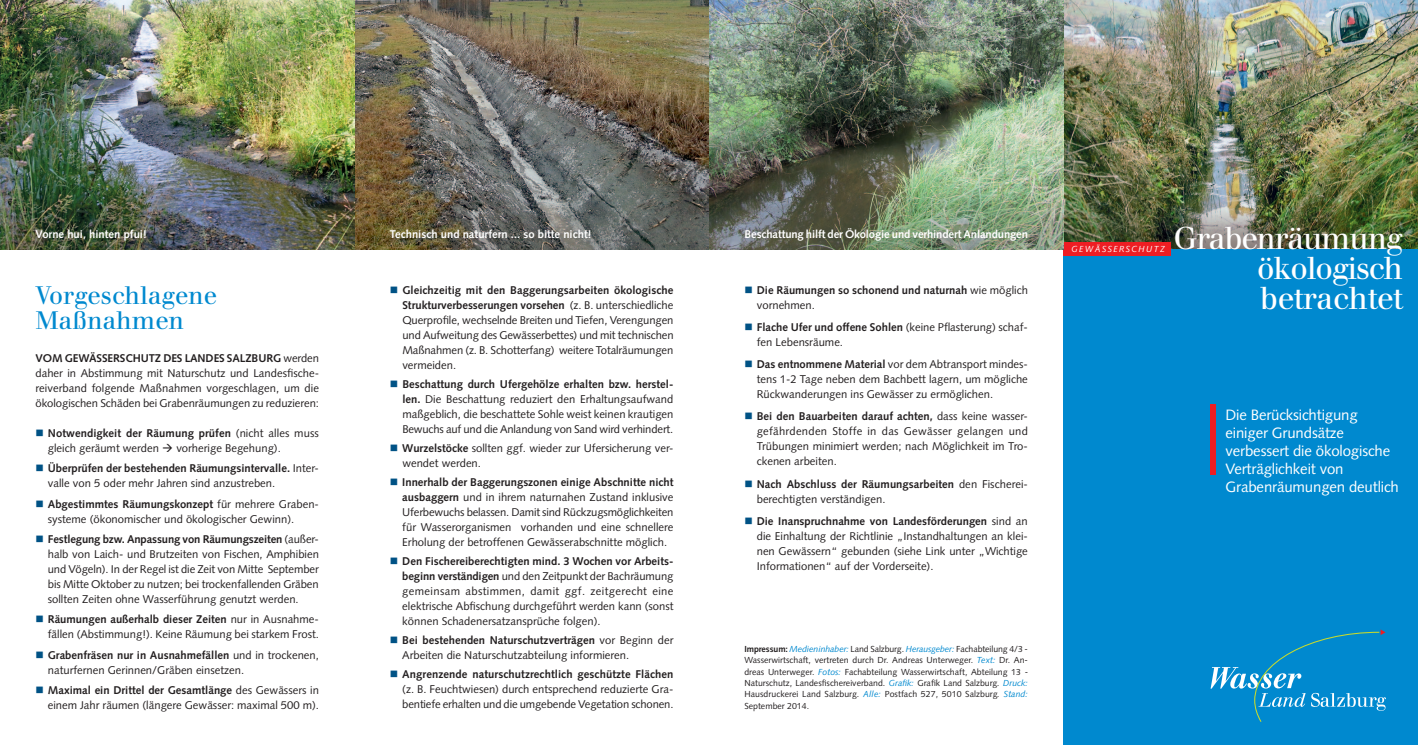
<style>
.page{position:relative;width:1418px;height:745px;background:#fff}
.page>*{position:absolute;margin:0;border:0;box-sizing:border-box;transform-origin:0 0}
.t1{font:31.25px/30px "Walbaum";letter-spacing:-.04em;color:#fff;text-align:right}
.t2{font:31.25px "Walbaum";letter-spacing:-.01em;color:#fff}
.t3{font:25px "Walbaum";color:#0089cf}
.t4{font:15px/18px "Syntax LT Pro";letter-spacing:-.01em;color:#fff}
.t5{font:11.25px/15px "Syntax LT Pro";color:#231f20}
.t6{font:700 11.25px "Syntax LT Pro";letter-spacing:-.01em;color:#fff}
.t7{font:700 11.25px/15px "Syntax LT Pro";letter-spacing:.005em;color:#231f20}
.t8{font:8.75px/11.2px "Syntax LT Pro";color:#231f20}
.t9{font:italic 8.75px "Syntax LT Pro";letter-spacing:.15em;color:#fff}
.s1{font-weight:400}
.s2{font-weight:700}
.s3{font-style:italic;color:#0089cf}
.s4{font-style:italic}
</style>
<div class="page">
<img style="left:354px;top:0;width:709px;height:249px">
<img style="left:1063px;top:0;width:354px;height:249px">
<div style="left:1063px;top:249px;width:354px;height:495px;background:#0089cf"></div>
<div style="left:1209px;top:404px;width:6px;height:71px;background:#ee1d23"></div>
<svg style="left:1210px;top:629px;width:175px;height:93px"></svg>
<div style="left:1063px;top:242px;width:108px;height:14px;background:#ee1d23"></div>
<img style="left:0;top:0;width:354px;height:249px">
<h1 class="t1" style="left:1173px;top:224px;width:231px">Grabenräumung ökologisch</h1>
<p class="t6" style="left:35px;top:227px;width:113px">Vorne hui, hinten pfui!</p>
<p class="t6" style="left:390px;top:227px;width:203px">Technisch und naturfern ... so bitte nicht!</p>
<p class="t6" style="left:744px;top:227px;width:285px">Beschattung hilft der Ökologie und verhindert Anlandungen</p>
<p class="t9" style="left:1071px;top:244px;width:95px">Gewässerschutz</p>
<p class="t7" style="left:756px;top:282px;width:273px">Die Räumungen so schonend und naturnah <span class="s1">wie möglich vornehmen.</span></p>
<p class="t5" style="left:756px;top:319px;width:273px"><span class="s2">Flache Ufer und offene Sohlen</span> (keine Pflasterung) schaf&shy;fen Lebensräume.</p>
<p class="t5" style="left:756px;top:356px;width:273px;text-align:justify"><span class="s2">Das entnommene Material</span> vor dem Abtransport mindes&shy;tens 1-2 Tage neben dem Bachbett lagern, um mögliche Rückwanderungen ins Gewässer zu ermöglichen.</p>
<p class="t5" style="left:756px;top:409px;width:273px;text-align:justify"><span class="s2">Bei den Bauarbeiten darauf achten,</span> dass keine wasser&shy;gefährdenden Stoffe in das Gewässer gelangen und Trübungen minimiert werden; nach Möglichkeit im Tro&shy;ckenen arbeiten.</p>
<p class="t5" style="left:756px;top:476px;width:273px"><span class="s2">Nach Abschluss der Räumungsarbeiten</span> den Fischerei&shy;berechtigten verständigen.</p>
<p class="t5" style="left:756px;top:513px;width:273px;text-align:justify"><span class="s2">Die Inanspruchnahme von Landesförderungen</span> sind an die Einhaltung der Richtlinie „Instandhaltungen an klei&shy;nen Gewässern“ gebunden (siehe Link unter „Wichtige Informationen“ auf der Vorderseite).</p>
<p class="t5" style="left:402px;top:282px;width:273px;text-align:justify"><span class="s2">Gleichzeitig mit den Baggerungsarbeiten ökologische Strukturverbesserungen vorsehen</span> (z. B. unterschiedliche Querprofile, wechselnde Breiten und Tiefen, Verengungen und Aufweitung des Gewässerbettes) und mit technischen Maßnahmen (z. B. Schotterfang) weitere Totalräumungen vermeiden.</p>
<p class="t5" style="left:402px;top:376px;width:273px;text-align:justify"><span class="s2">Beschattung durch Ufergehölze erhalten bzw. herstel&shy;len.</span> Die Beschattung reduziert den Erhaltungsaufwand maßgeblich, die beschattete Sohle weist keinen krautigen Bewuchs auf und die Anlandung von Sand wird verhindert.</p>
<p class="t5" style="left:402px;top:440px;width:273px"><span class="s2">Wurzelstöcke</span> sollten ggf. wieder zur Ufersicherung ver&shy;wendet werden.</p>
<p class="t5" style="left:402px;top:474px;width:273px;text-align:justify"><span class="s2">Innerhalb der Baggerungszonen einige Abschnitte nicht ausbaggern</span> und in ihrem naturnahen Zustand inklusive Uferbewuchs belassen. Damit sind Rückzugsmöglichkeiten für Wasserorganismen vorhanden und eine schnellere Erholung der betroffenen Gewässerabschnitte möglich.</p>
<p class="t5" style="left:402px;top:553px;width:273px;text-align:justify"><span class="s2">Den Fischereiberechtigten mind. 3 Wochen vor Arbeits&shy;beginn verständigen</span> und den Zeitpunkt der Bachräumung gemeinsam abstimmen, damit ggf. zeitgerecht eine elektrische Abfischung durchgeführt werden kann (sonst können Schadenersatzansprüche folgen).</p>
<p class="t5" style="left:402px;top:632px;width:273px"><span class="s2">Bei bestehenden Naturschutzverträgen</span> vor Beginn der<br>Arbeiten die Naturschutzabteilung informieren.</p>
<p class="t7" style="left:402px;top:666px;width:273px">Angrenzende naturschutzrechtlich geschützte Flächen</p>
<p class="t5" style="left:402px;top:681px;width:273px">(z. B. Feuchtwiesen) durch entsprechend reduzierte Gra&shy;bentiefe erhalten und die umgebende Vegetation schonen.</p>
<h2 class="t3" style="left:35px;top:281px;width:183px">Vorgeschlagene</h2>
<h1 class="t2" style="left:1259px;top:280px;width:145px">betrachtet</h1>
<h2 class="t3" style="left:35px;top:306px;width:150px">Maßnahmen</h2>
<p class="t5" style="left:35px;top:350px;width:285px;text-align:justify"><span class="s2">Vom Gewässerschutz des Landes Salzburg</span> werden daher in Abstimmung mit Naturschutz und Landesfische&shy;reiverband folgende Maßnahmen vorgeschlagen, um die ökologischen Schäden bei Grabenräumungen zu reduzieren:</p>
<p class="t5" style="left:48px;top:425px;width:272px"><span class="s2">Notwendigkeit der Räumung prüfen</span> (nicht alles muss gleich geräumt werden → vorherige Begehung).</p>
<p class="t5" style="left:48px;top:460px;width:273px"><span class="s2">Überprüfen der bestehenden Räumungsintervalle.</span> Inter&shy;valle von 5 oder mehr Jahren sind anzustreben.</p>
<p class="t5" style="left:48px;top:496px;width:273px"><span class="s2">Abgestimmtes Räumungskonzept</span> für mehrere Graben&shy;systeme (ökonomischer und ökologischer Gewinn).</p>
<p class="t5" style="left:48px;top:531px;width:273px;text-align:justify"><span class="s2">Festlegung bzw. Anpassung von Räumungszeiten</span> (außer&shy;halb von Laich- und Brutzeiten von Fischen, Amphibien und Vögeln). In der Regel ist die Zeit von Mitte September bis Mitte Oktober zu nutzen; bei trockenfallenden Gräben sollten Zeiten ohne Wasserführung genutzt werden.</p>
<p class="t5" style="left:48px;top:611px;width:273px"><span class="s2">Räumungen außerhalb dieser Zeiten</span> nur in Ausnahme&shy;fällen (Abstimmung!). Keine Räumung bei starkem Frost.</p>
<p class="t5" style="left:48px;top:647px;width:273px"><span class="s2">Grabenfräsen nur in Ausnahmefällen</span> und in trockenen, naturfernen Gerinnen/Gräben einsetzen.</p>
<p class="t5" style="left:48px;top:682px;width:273px"><span class="s2">Maximal ein Drittel der Gesamtlänge</span> des Gewässers in einem Jahr räumen (längere Gewässer: maximal 500 m).</p>
<h3 class="t4" style="left:1225px;top:405px;width:175px">Die Berücksichtigung einiger Grundsätze verbessert die ökologische<br>Verträglichkeit von<br>Grabenräumungen deutlich</h3>
<p class="t8" style="left:744px;top:643px;width:285px"><span class="s2">Impressum:</span> <span class="s3">Medieninhaber:</span> Land Salzburg. <span class="s3">Herausgeber:</span> Fachabteilung 4/3 - Wasserwirtschaft, vertreten durch Dr. Andreas Unterweger. <span class="s3">Text:</span> Dr. An&shy;dreas Unterweger. <span class="s3">Fotos:</span> Fachabteilung Wasserwirtschaft, Abteilung 13 - Naturschutz, Landesfischereiverband. <span class="s3">Grafik:</span> Grafik Land Salzburg<span class="s4">.</span> <span class="s3">Druck:<br></span>Hausdruckerei Land Salzburg. <span class="s3">Alle:</span> Postfach 527, 5010 Salzburg<span class="s4">.</span> <span class="s3">Stand:<br></span>September 2014.</p>
</div>
